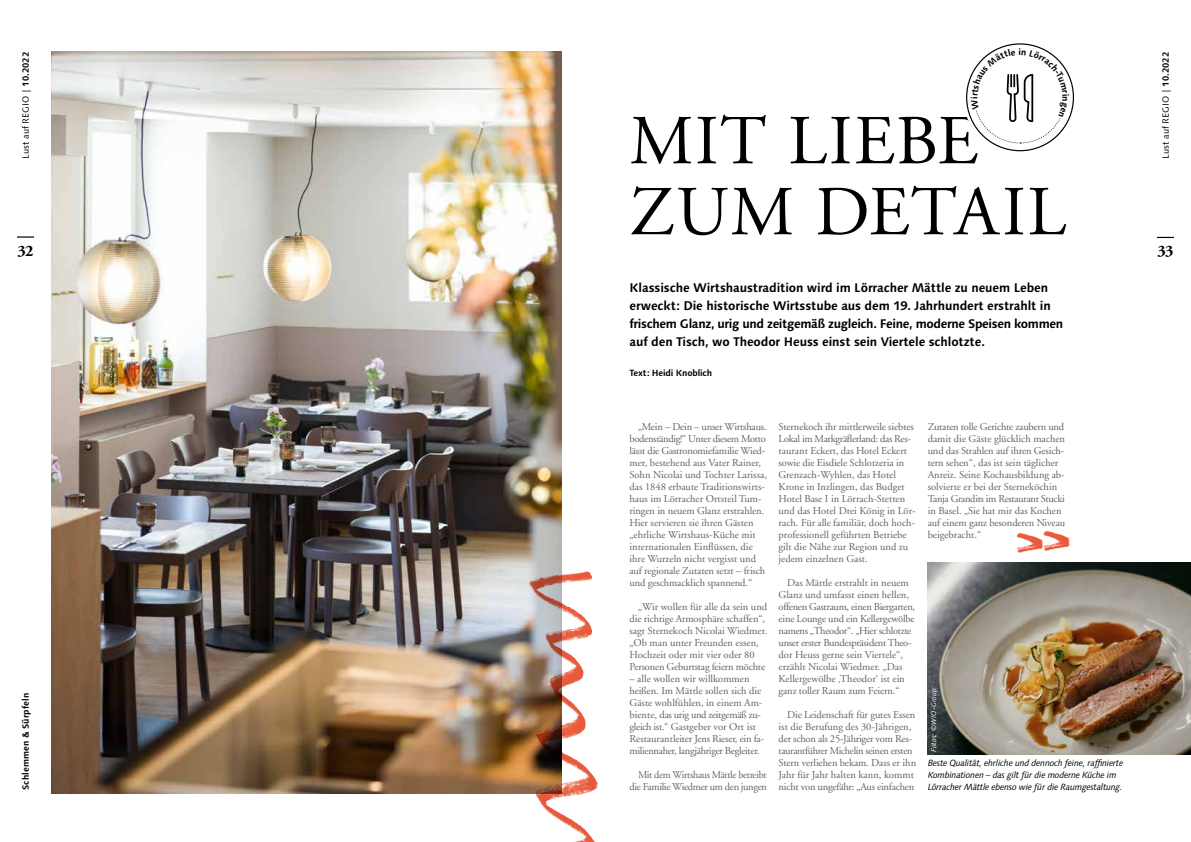
<style>
.page{position:relative;width:1191px;height:842px;background:#fff}
.page>*{position:absolute;margin:0;border:0;box-sizing:border-box;transform-origin:0 0}
.t1{font:70px/71px "Adobe Garamond";letter-spacing:.025em;color:#000}
.t2{font:700 16px "Adobe Garamond";color:#000}
.t3{font:700 12.5px/18px "Syntax Next LT Pro";letter-spacing:-.01em;color:#000}
.t4{font:10.5px/12px "Adobe Garamond";letter-spacing:-.01em;color:#646363}
.t5{font:10.5px/12px "Adobe Garamond";letter-spacing:-.03em;color:#646363;text-align:right}
.t6{font:italic 9px/12px "Syntax Next LT Pro";letter-spacing:-.03em;color:#000}
.t7{font:9px "Syntax Next LT Pro";letter-spacing:.015em;color:#000}
.t8{font:700 9px "Syntax Next LT Pro";letter-spacing:-.01em;color:#000}
.t9{font:700 9px "Syntax Next LT Pro";letter-spacing:.01em;color:#000}
.t10{font:italic 7px "Syntax Next LT Pro";color:#fff}
.s1{font-weight:700}
</style>
<div class="page">
<img style="left:51px;top:51px;width:510px;height:742px">
<img style="left:528px;top:570px;width:58px;height:33px">
<img style="left:927px;top:562px;width:264px;height:192px">
<svg style="left:18px;top:236px;width:15px;height:2px"></svg>
<svg style="left:1157px;top:237px;width:16px;height:1px"></svg>
<svg style="left:966px;top:44px;width:107px;height:100px"></svg>
<p class="t7" style="left:20px;top:159px;width:108px;rotate:-90deg">Lust auf REGIO | <span class="s1">10.2022</span></p>
<h2 class="t2" style="left:17px;top:242px;width:18px">32</h2>
<p class="t9" style="left:20px;top:790px;width:99px;rotate:-90deg">Schlemmen &amp; Sürpfeln</p>
<h1 class="t1" style="left:629px;top:107px;width:438px">MIT LIEBE<br>ZUM DETAIL</h1>
<p class="t3" style="left:629px;top:278px;width:435px">Klassische Wirtshaustradition wird im Lörracher Mättle zu neuem Leben erweckt: Die historische Wirtsstube aus dem 19. Jahrhundert erstrahlt in frischem Glanz, urig und zeitgemäß zugleich. Feine, moderne Speisen kommen auf den Tisch, wo Theodor Heuss einst sein Viertele schlotzte.</p>
<p class="t8" style="left:629px;top:367px;width:84px">Text: Heidi Knoblich</p>
<p class="t4" style="left:629px;top:421px;width:139px;text-indent:9px">„Mein – Dein – unser Wirtshaus. bodenständig!“ Unter diesem Motto lässt die Gastronomiefamilie Wied&shy;mer, bestehend aus Vater Rainer, Sohn Nicolai und Tochter Larissa, das 1848 erbaute Traditionswirts&shy;haus im Lörracher Ortsteil Tum&shy;ringen in neuem Glanz erstrahlen.<br>Hier servieren sie ihren Gästen „ehrliche Wirtshaus-Küche mit internationalen Einflüssen, die ihre Wurzeln nicht vergisst und auf regionale Zutaten setzt – frisch und geschmacklich spannend.“</p>
<p class="t4" style="left:629px;top:601px;width:139px;text-indent:9px">„Wir wollen für alle da sein und die richtige Atmosphäre schaffen“, sagt Sternekoch Nicolai Wiedmer. „Ob man unter Freunden essen,<br>Hochzeit oder mit vier oder 80<br>Personen Geburtstag feiern möchte</p>
<p class="t4" style="left:629px;top:673px;width:136px">– alle wollen wir willkommen heißen. Im Mättle sollen sich die Gäste wohlfühlen, in einem Am&shy;biente, das urig und zeitgemäß zu&shy;gleich ist.“ Gastgeber vor Ort ist Restaurantleiter Jens Rieser, ein fa&shy;miliennaher, langjähriger Begleiter.</p>
<p class="t5" style="left:629px;top:769px;width:139px">Mit dem Wirtshaus Mättle betreibt die Familie Wiedmer um den jungen</p>
<p class="t4" style="left:778px;top:421px;width:138px">Sternekoch ihr mittlerweile siebtes<br>Lokal im Markgräflerland: das Res&shy;taurant Eckert, das Hotel Eckert sowie die Eisdiele Schlotzeria in<br>Grenzach-Wyhlen, das Hotel<br>Krone in Inzlingen, das Budget<br>Hotel Base I in Lörrach-Stetten und das Hotel Drei König in Lör&shy;rach. Für alle familiär, doch hoch&shy;professionell geführten Betriebe gilt die Nähe zur Region und zu jedem einzelnen Gast.</p>
<p class="t4" style="left:778px;top:577px;width:138px;text-indent:9px">Das Mättle erstrahlt in neuem Glanz und umfasst einen hellen, offenen Gastraum, einen Biergarten, eine Lounge und ein Kellergewölbe namens „Theodor“. „Hier schlotzte unser erster Bundespräsident Theo&shy;dor Heuss gerne sein Viertele“, erzählt Nicolai Wiedmer. „Das Kellergewölbe ‚Theodor‘ ist ein ganz toller Raum zum Feiern.“</p>
<p class="t4" style="left:778px;top:709px;width:139px;text-indent:9px">Die Leidenschaft für gutes Essen ist die Berufung des 30-Jährigen, der schon als 25-Jähriger vom Res&shy;taurantführer Michelin seinen ersten Stern verliehen bekam. Dass er ihn Jahr für Jahr halten kann, kommt nicht von ungefähr: „Aus einfachen</p>
<p class="t4" style="left:927px;top:421px;width:139px">Zutaten tolle Gerichte zaubern und damit die Gäste glücklich machen und das Strahlen auf ihren Gesich&shy;tern sehen“, das ist sein täglicher<br>Anreiz. Seine Kochausbildung ab&shy;solvierte er bei der Sterneköchin<br>Tanja Grandits im Restaurant Stucki in Basel. „Sie hat mir das Kochen auf einem ganz besonderen Niveau beigebracht.“</p>
<p class="t10" style="left:929px;top:752px;width:65px;rotate:-90deg">Fotos: ©WIO-Group</p>
<p class="t6" style="left:927px;top:757px;width:197px">Beste Qualität, ehrliche und dennoch feine, raffinierte<br>Kombinationen – das gilt für die moderne Küche im<br>Lörracher Mättle ebenso wie für die Raumgestaltung.</p>
<p class="t7" style="left:1160px;top:159px;width:108px;rotate:-90deg">Lust auf REGIO | <span class="s1">10.2022</span></p>
<h2 class="t2" style="left:1157px;top:242px;width:18px">33</h2>
</div>
